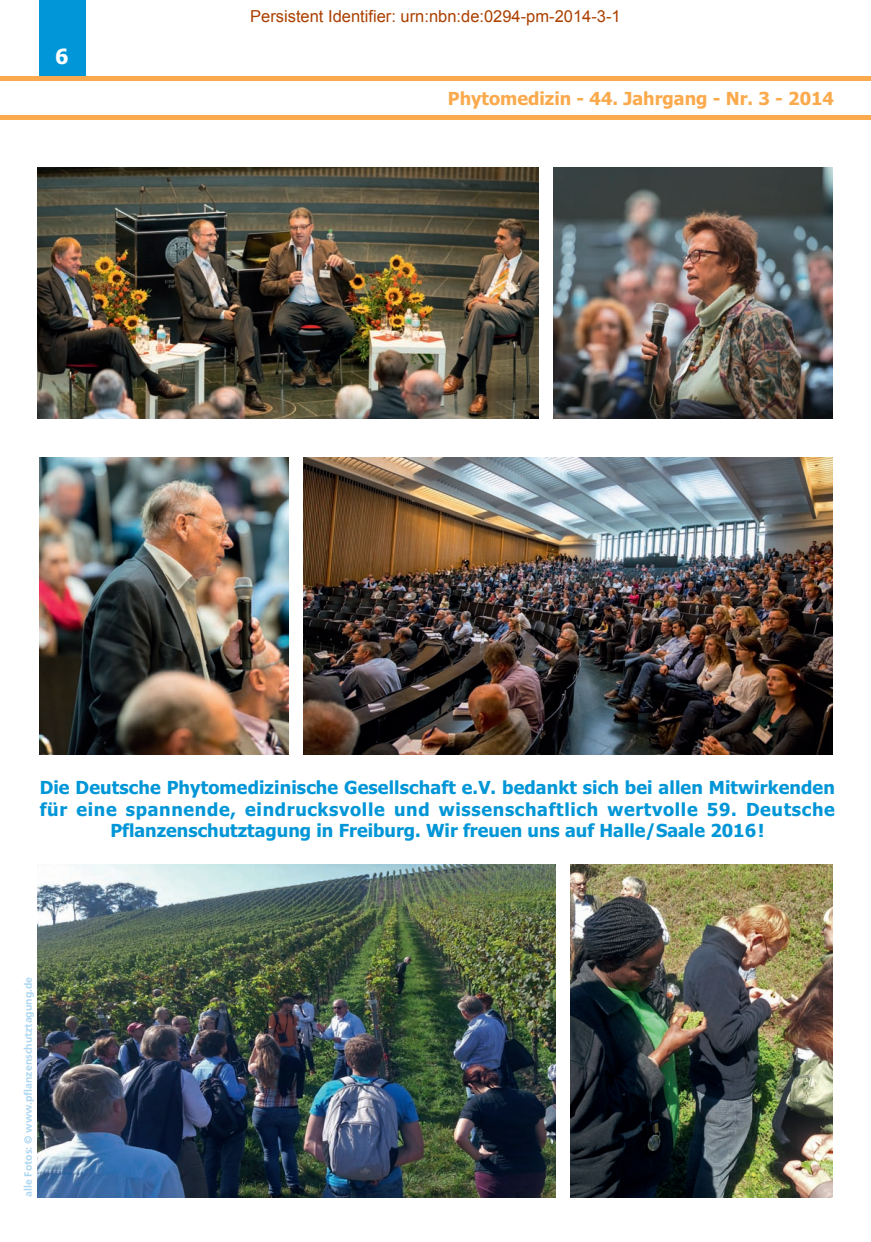
<style>
.page{position:relative;width:871px;height:1242px;background:#fff}
.page>*{position:absolute;margin:0;border:0;box-sizing:border-box;transform-origin:0 0}
.t1{font:700 21px "Tahoma";color:#fff}
.t2{font:700 18px/21.6px "Tahoma";letter-spacing:.005em;color:#0196d7;text-align:center}
.t3{font:700 18px "Tahoma";color:#faaa4d}
.t4{font:16.5px "Arial";color:#ab4000}
.t5{font:700 10.5px "Frutiger";color:#aad6f2}
.t6{font:700 10.5px "Frutiger";color:#afd0ed}
</style>
<div class="page">
<div style="left:39px;top:0;width:46px;height:80px;background:#0196d7"></div>
<hr style="left:0;top:116px;width:871px;height:4px;background:#faaa4d">
<div style="left:0;top:76px;width:871px;height:5px;background:#faaa4d"></div>
<img style="left:37px;top:167px;width:502px;height:252px">
<img style="left:553px;top:167px;width:280px;height:252px">
<img style="left:303px;top:457px;width:530px;height:298px">
<img style="left:39px;top:457px;width:250px;height:298px">
<img style="left:570px;top:864px;width:263px;height:334px">
<img style="left:37px;top:864px;width:519px;height:333px">
<p class="t1" style="left:55px;top:48px;width:15px">6</p>
<p class="t4" style="left:250px;top:5px;width:372px">Persistent Identifier: urn:nbn:de:0294-pm-2014-3-1</p>
<p class="t3" style="left:448px;top:91px;width:388px">Phytomedizin - 44. Jahrgang - Nr. 3 - 2014</p>
<p class="t2" style="left:40px;top:778px;width:797px">Die Deutsche Phytomedizinische Gesellschaft e.V. bedankt sich bei allen Mitwirkenden für eine spannende, eindrucksvolle und wissenschaftlich wertvolle 59. Deutsche<br>Pflanzenschutztagung in Freiburg. Wir freuen uns auf Halle/Saale 2016!</p>
<p class="t5" style="left:24px;top:1196px;width:222px;rotate:-90deg">alle Fotos: © www.pflanzenschutztagung.de</p>
<p class="t6" style="left:21px;top:1194px;width:114px;rotate:-90deg">Foto: © www.dpgst.de</p>
</div>
